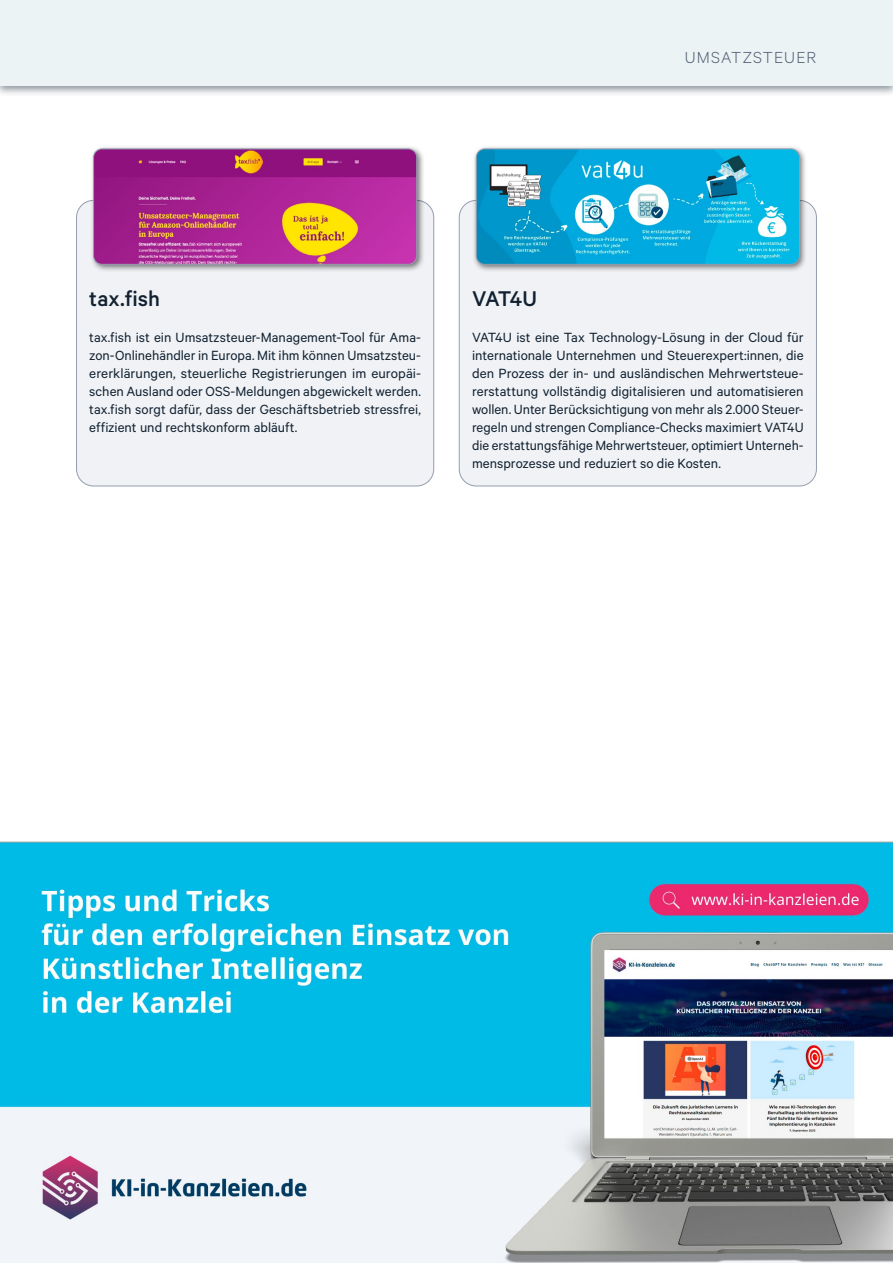
<style>
.page{position:relative;width:893px;height:1263px;background:#fff}
.page>*{position:absolute;margin:0;border:0;box-sizing:border-box;transform-origin:0 0}
.Z3_Anbieter{font:500 24px "Calibre";color:#112131}
.t1{font:300 18px "Calibre";letter-spacing:.06em;color:#505f72}
.Z8_Beschreibung{font:15px/18px "Calibre";color:#112131;text-align:justify}
</style>
<div class="page">
<div style="left:0;top:0;width:893px;height:98px;background:#112131;opacity:.5"></div>
<div style="left:0;top:0;width:893px;height:85px;background:#ebf3f5"></div>
<img style="left:0;top:843px;width:893px;height:420px">
<div style="left:77px;top:200px;width:357px;height:286px;background:#f0f2f5;border-radius:17px"></div>
<div style="left:90px;top:145px;width:335px;height:128px;background:#000;opacity:.55"></div>
<img style="left:94px;top:149px;width:323px;height:115px">
<div style="left:93px;top:149px;width:324px;height:115px;border:1px solid #949eaf;border-radius:9px"></div>
<div style="left:459px;top:200px;width:357px;height:286px;background:#f0f2f5;border-radius:17px"></div>
<div style="left:472px;top:145px;width:336px;height:128px;background:#000;opacity:.55"></div>
<img style="left:476px;top:149px;width:323px;height:115px">
<div style="left:476px;top:149px;width:323px;height:115px;border:1px solid #949eaf;border-radius:9px"></div>
<hr style="left:0;top:842px;width:893px;height:1px;background:#a3a3a3">
<p class="t1" style="left:685px;top:47px;width:133px">UMSATZSTEUER</p>
<p class="Z3_Anbieter" style="left:89px;top:284px;width:72px">tax.fish</p>
<p class="Z8_Beschreibung" style="left:89px;top:328px;width:333px">tax.fish ist ein Umsatzsteuer-Management-Tool für Ama&shy;zon-Onlinehändler in Europa. Mit ihm können Umsatzsteu&shy;ererklärungen, steuerliche Registrierungen im europäi&shy;schen Ausland oder OSS-Meldungen abgewickelt werden. tax.fish sorgt dafür, dass der Geschäftsbetrieb stressfrei, effizient und rechtskonform abläuft.</p>
<p class="Z3_Anbieter" style="left:472px;top:284px;width:66px">VAT4U</p>
<p class="Z8_Beschreibung" style="left:472px;top:328px;width:333px">VAT4U ist eine Tax Technology-Lösung in der Cloud für internationale Unternehmen und Steuerexpert:innen, die den Prozess der in- und ausländischen Mehrwertsteue&shy;rerstattung vollständig digitalisieren und automatisieren wollen. Unter Berücksichtigung von mehr als 2.000 Steuer&shy;regeln und strengen Compliance-Checks maximiert VAT4U die erstattungsfähige Mehrwertsteuer, optimiert Unterneh&shy;mensprozesse und reduziert so die Kosten.</p>
</div>
